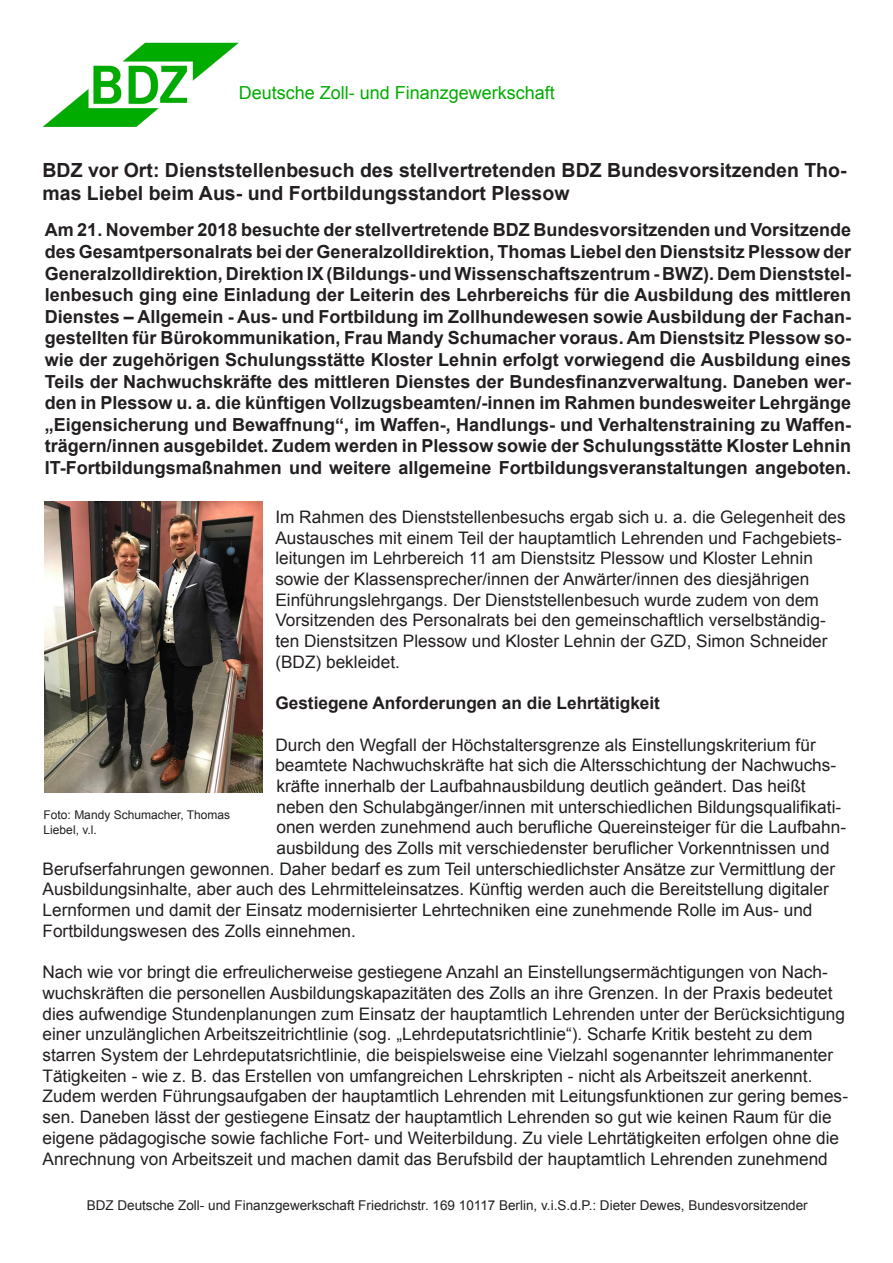
<style>
.page{position:relative;width:893px;height:1263px;background:#fff}
.page>*{position:absolute;margin:0;border:0;box-sizing:border-box;transform-origin:0 0}
.t1{font:700 19.5px/23.4px "Arial";color:#231f20}
.t2{font:700 18px/21.6px "Arial";color:#231f20;text-align:justify}
.t3{font:18px "Arial";color:#00ac00}
.t4{font:17.25px/20.7px "Arial";color:#231f20}
.t5{font:700 17.25px "Arial";color:#231f20}
.t6{font:13.5px "Arial";color:#231f20}
.t7{font:12px/14.4px "Arial";color:#231f20}
</style>
<div class="page">
<img style="left:43px;top:43px;width:196px;height:84px">
<img style="left:45px;top:502px;width:218px;height:290px">
<p class="t3" style="left:239px;top:81px;width:318px">Deutsche Zoll- und Finanzgewerkschaft</p>
<p class="t1" style="left:43px;top:159px;width:805px">BDZ vor Ort: Dienststellenbesuch des stellvertretenden BDZ Bundesvorsitzenden Tho&shy;mas Liebel beim Aus- und Fortbildungsstandort Plessow</p>
<p class="t2" style="left:45px;top:220px;width:808px">Am 21. November 2018 besuchte der stellvertretende BDZ Bundesvorsitzenden und Vorsitzende des Gesamtpersonalrats bei der Generalzolldirektion, Thomas Liebel den Dienstsitz Plessow der Generalzolldirektion, Direktion IX (Bildungs- und Wissenschaftszentrum - BWZ). Dem Dienststel&shy;lenbesuch ging eine Einladung der Leiterin des Lehrbereichs für die Ausbildung des mittleren Dienstes – Allgemein - Aus- und Fortbildung im Zollhundewesen sowie Ausbildung der Fachan&shy;gestellten für Bürokommunikation, Frau Mandy Schumacher voraus. Am Dienstsitz Plessow so&shy;wie der zugehörigen Schulungsstätte Kloster Lehnin erfolgt vorwiegend die Ausbildung eines Teils der Nachwuchskräfte des mittleren Dienstes der Bundesfinanzverwaltung. Daneben wer&shy;den in Plessow u. a. die künftigen Vollzugsbeamten/-innen im Rahmen bundesweiter Lehrgänge „Eigensicherung und Bewaffnung“, im Waffen-, Handlungs- und Verhaltenstraining zu Waffen&shy;trägern/innen ausgebildet. Zudem werden in Plessow sowie der Schulungsstätte Kloster Lehnin IT-Fortbildungsmaßnahmen und weitere allgemeine Fortbildungsveranstaltungen angeboten.</p>
<p class="t4" style="left:275px;top:507px;width:572px">Im Rahmen des Dienststellenbesuchs ergab sich u. a. die Gelegenheit des Austausches mit einem Teil der hauptamtlich Lehrenden und Fachgebiets&shy;leitungen im Lehrbereich 11 am Dienstsitz Plessow und Kloster Lehnin sowie der Klassensprecher/innen der Anwärter/innen des diesjährigen Einführungslehrgangs. Der Dienststellenbesuch wurde zudem von dem Vorsitzenden des Personalrats bei den gemeinschaftlich verselbständig&shy;ten Dienstsitzen Plessow und Kloster Lehnin der GZD, Simon Schneider (BDZ) bekleidet.</p>
<p class="t5" style="left:275px;top:691px;width:386px">Gestiegene Anforderungen an die Lehrtätigkeit</p>
<p class="t4" style="left:275px;top:734px;width:542px">Durch den Wegfall der Höchstaltersgrenze als Einstellungskriterium für</p>
<p class="t4" style="left:275px;top:755px;width:562px">beamtete Nachwuchskräfte hat sich die Altersschichtung der Nachwuchs-</p>
<p class="t4" style="left:276px;top:776px;width:531px">kräfte innerhalb der Laufbahnausbildung deutlich geändert. Das heißt</p>
<p class="t4" style="left:276px;top:796px;width:566px">neben den Schulabgänger/innen mit unterschiedlichen Bildungsqualifikati-</p>
<p class="t4" style="left:276px;top:817px;width:571px">onen werden zunehmend auch berufliche Quereinsteiger für die Laufbahn-</p>
<p class="t4" style="left:276px;top:838px;width:555px">ausbildung des Zolls mit verschiedenster beruflicher Vorkenntnissen und</p>
<p class="t4" style="left:43px;top:858px;width:794px">Berufserfahrungen gewonnen. Daher bedarf es zum Teil unterschiedlichster Ansätze zur Vermittlung der</p>
<p class="t4" style="left:43px;top:879px;width:788px">Ausbildungsinhalte, aber auch des Lehrmitteleinsatzes. Künftig werden auch die Bereitstellung digitaler</p>
<p class="t4" style="left:43px;top:900px;width:771px">Lernformen und damit der Einsatz modernisierter Lehrtechniken eine zunehmende Rolle im Aus- und</p>
<p class="t4" style="left:43px;top:921px;width:315px">Fortbildungswesen des Zolls einnehmen.</p>
<p class="t4" style="left:43px;top:962px;width:807px">Nach wie vor bringt die erfreulicherweise gestiegene Anzahl an Einstellungsermächtigungen von Nach&shy;wuchskräften die personellen Ausbildungskapazitäten des Zolls an ihre Grenzen. In der Praxis bedeutet dies aufwendige Stundenplanungen zum Einsatz der hauptamtlich Lehrenden unter der Berücksichtigung einer unzulänglichen Arbeitszeitrichtlinie (sog. „Lehrdeputatsrichtlinie“). Scharfe Kritik besteht zu dem starren System der Lehrdeputatsrichtlinie, die beispielsweise eine Vielzahl sogenannter lehrimmanenter Tätigkeiten - wie z. B. das Erstellen von umfangreichen Lehrskripten - nicht als Arbeitszeit anerkennt.<br>Zudem werden Führungsaufgaben der hauptamtlich Lehrenden mit Leitungsfunktionen zur gering bemes&shy;sen. Daneben lässt der gestiegene Einsatz der hauptamtlich Lehrenden so gut wie keinen Raum für die eigene pädagogische sowie fachliche Fort- und Weiterbildung. Zu viele Lehrtätigkeiten erfolgen ohne die Anrechnung von Arbeitszeit und machen damit das Berufsbild der hauptamtlich Lehrenden zunehmend</p>
<p class="t7" style="left:44px;top:808px;width:188px">Foto: Mandy Schumacher, Thomas<br>Liebel, v.l.</p>
<p class="t6" style="left:87px;top:1196px;width:723px">BDZ Deutsche Zoll- und Finanzgewerkschaft Friedrichstr. 169 10117 Berlin, v.i.S.d.P.: Dieter Dewes, Bundesvorsitzender</p>
</div>
